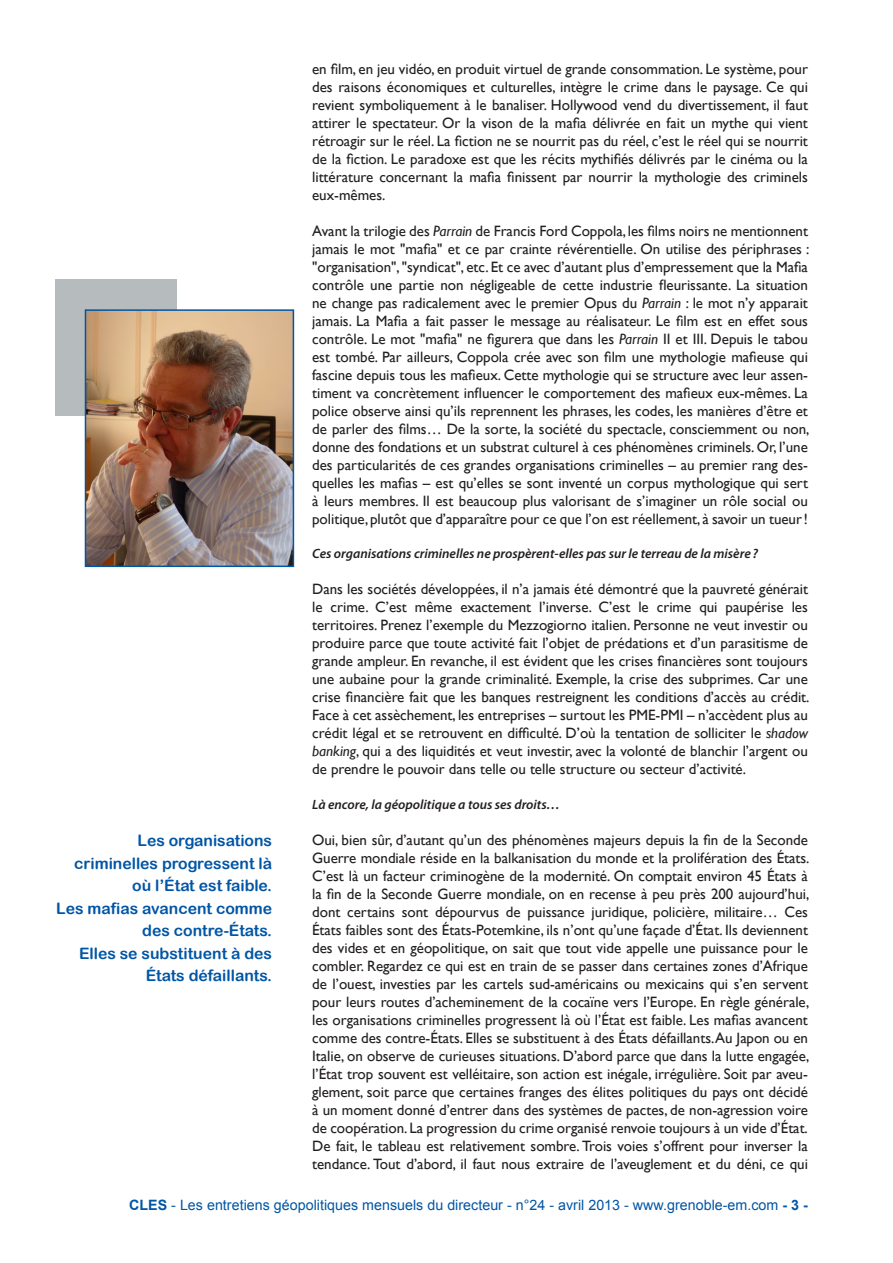
<style>
.page{position:relative;width:893px;height:1263px;background:#fff}
.page>*{position:absolute;margin:0;border:0;box-sizing:border-box;transform-origin:0 0}
.t1{font:15.75px/22.5px "Arial Rounded MT Bold";color:#0155a5;text-align:right}
.t2{font:15px/18px "Gill Sans";color:#231f20;text-align:justify}
.t3{font:14.25px "Arial";color:#0155a5}
.t4{font:italic 600 13.5px "Myriad Pro";color:#231f20}
.s1{font-style:italic}
.s2{font-weight:700}
</style>
<div class="page">
<div style="left:55px;top:280px;width:121px;height:136px;background:#b6bcbe"></div>
<img style="left:88px;top:312px;width:203px;height:252px">
<div style="left:85px;top:309px;width:209px;height:258px;border:2px solid #0155a5"></div>
<p class="t2" style="left:312px;top:60px;width:497px">en film, en jeu vidéo, en produit virtuel de grande consommation. Le système, pour des raisons économiques et culturelles, intègre le crime dans le paysage. Ce qui revient symboliquement à le banaliser. Hollywood vend du divertissement, il faut attirer le spectateur. Or la vison de la mafia délivrée en fait un mythe qui vient rétroagir sur le réel. La fiction ne se nourrit pas du réel, c’est le réel qui se nourrit de la fiction. Le paradoxe est que les récits mythifiés délivrés par le cinéma ou la littérature concernant la mafia finissent par nourrir la mythologie des criminels eux-mêmes.</p>
<p class="t2" style="left:312px;top:222px;width:499px">Avant la trilogie des <span class="s1">Parrain</span> de Francis Ford Coppola, les films noirs ne mentionnent jamais le mot "mafia" et ce par crainte révérentielle. On utilise des périphrases : "organisation", "syndicat", etc. Et ce avec d’autant plus d’empressement que la Mafia contrôle une partie non négligeable de cette industrie fleurissante. La situation ne change pas radicalement avec le premier Opus du <span class="s1">Parrain</span> : le mot n’y apparait jamais. La Mafia a fait passer le message au réalisateur. Le film est en effet sous contrôle. Le mot "mafia" ne figurera que dans les <span class="s1">Parrain</span> II et III. Depuis le tabou est tombé. Par ailleurs, Coppola crée avec son film une mythologie mafieuse qui fascine depuis tous les mafieux. Cette mythologie qui se structure avec leur assen&shy;timent va concrètement influencer le comportement des mafieux eux-mêmes. La police observe ainsi qu’ils reprennent les phrases, les codes, les manières d’être et de parler des films… De la sorte, la société du spectacle, consciemment ou non, donne des fondations et un substrat culturel à ces phénomènes criminels. Or, l’une des particularités de ces grandes organisations criminelles – au premier rang des&shy;quelles les mafias – est qu’elles se sont inventé un corpus mythologique qui sert à leurs membres. Il est beaucoup plus valorisant de s’imaginer un rôle social ou politique, plutôt que d’apparaître pour ce que l’on est réellement, à savoir un tueur!</p>
<p class="t4" style="left:312px;top:545px;width:447px">Ces organisations criminelles ne prospèrent-elles pas sur le terreau de la misère ?</p>
<p class="t2" style="left:312px;top:581px;width:499px">Dans les sociétés développées, il n’a jamais été démontré que la pauvreté générait le crime. C’est même exactement l’inverse. C’est le crime qui paupérise les territoires. Prenez l’exemple du Mezzogiorno italien. Personne ne veut investir ou produire parce que toute activité fait l’objet de prédations et d’un parasitisme de grande ampleur. En revanche, il est évident que les crises financières sont toujours une aubaine pour la grande criminalité. Exemple, la crise des subprimes. Car une crise financière fait que les banques restreignent les conditions d’accès au crédit.<br>Face à cet assèchement, les entreprises – surtout les PME-PMI – n’accèdent plus au crédit légal et se retrouvent en difficulté. D’où la tentation de solliciter le <span class="s1">shadow banking</span>, qui a des liquidités et veut investir, avec la volonté de blanchir l’argent ou de prendre le pouvoir dans telle ou telle structure ou secteur d’activité.</p>
<p class="t4" style="left:312px;top:795px;width:249px">Là encore, la géopolitique a tous ses droits…</p>
<p class="t2" style="left:312px;top:831px;width:499px">Oui, bien sûr, d’autant qu’un des phénomènes majeurs depuis la fin de la Seconde Guerre mondiale réside en la balkanisation du monde et la prolifération des États.<br>C’est là un facteur criminogène de la modernité. On comptait environ 45 États à la fin de la Seconde Guerre mondiale, on en recense à peu près 200 aujourd’hui, dont certains sont dépourvus de puissance juridique, policière, militaire… Ces États faibles sont des États-Potemkine, ils n’ont qu’une façade d’État. Ils deviennent des vides et en géopolitique, on sait que tout vide appelle une puissance pour le combler. Regardez ce qui est en train de se passer dans certaines zones d’Afrique de l’ouest, investies par les cartels sud-américains ou mexicains qui s’en servent pour leurs routes d’acheminement de la cocaïne vers l’Europe. En règle générale, les organisations criminelles progressent là où l’État est faible. Les mafias avancent comme des contre-États. Elles se substituent à des États défaillants.Au Japon ou en Italie, on observe de curieuses situations. D’abord parce que dans la lutte engagée, l’État trop souvent est velléitaire, son action est inégale, irrégulière. Soit par aveu&shy;glement, soit parce que certaines franges des élites politiques du pays ont décidé à un moment donné d’entrer dans des systèmes de pactes, de non-agression voire de coopération. La progression du crime organisé renvoie toujours à un vide d’État.<br>De fait, le tableau est relativement sombre. Trois voies s’offrent pour inverser la tendance. Tout d’abord, il faut nous extraire de l’aveuglement et du déni, ce qui</p>
<p class="t3" style="left:129px;top:1195px;width:680px"><span class="s2">CLES</span> - Les entretiens géopolitiques mensuels du directeur - n°24 - avril 2013 - www.grenoble-em.com <span class="s2">- 3 -</span></p>
<p class="t1" style="left:56px;top:829px;width:217px">Les organisations criminelles progressent là où l’État est faible.<br>Les mafias avancent comme des contre-États.<br>Elles se substituent à des<br>États défaillants.</p>
</div>
